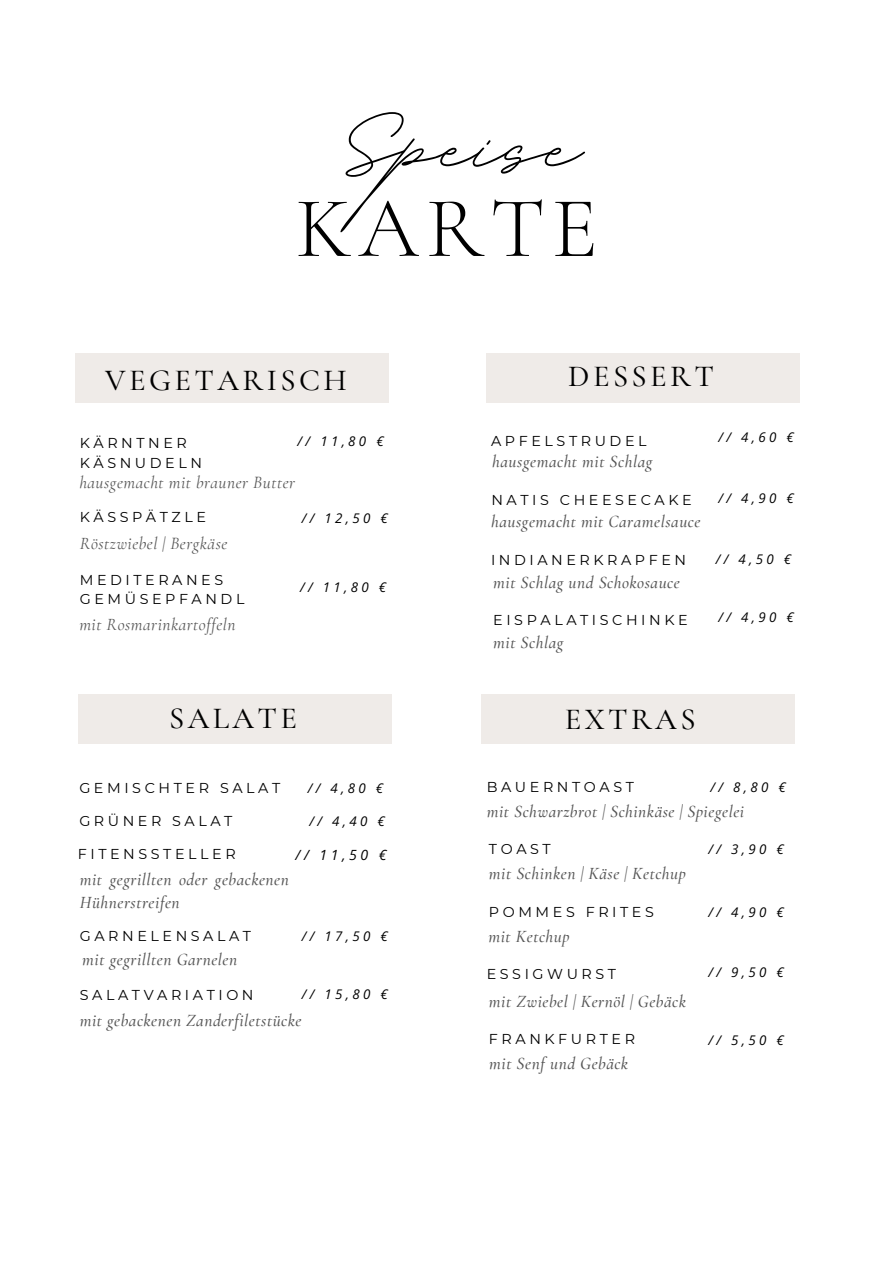
<style>
.page{position:relative;width:893px;height:1264px;background:#fff}
.page>*{position:absolute;margin:0;border:0;box-sizing:border-box;transform-origin:0 0}
.t1{font:162.45px "BD Script";color:#000}
.t2{font:300 86.55px "Cormorant Garamond";letter-spacing:.08em;color:#000}
.t3{font:500 30.6px "Cormorant Garamond";letter-spacing:.11em;color:#000}
.t4{font:italic 500 17.25px/22.5px "Cormorant Garamond";letter-spacing:.03em;color:#545454}
.t5{font:italic 17.25px "Cormorant Garamond";letter-spacing:.03em;color:#545454}
.t6{font:14.25px/19.2px "Montserrat";letter-spacing:.25em;color:#000}
.t7{font:italic 14.1px "Open Sans";color:#000}
.t8{font:italic 13.35px "Open Sans";letter-spacing:.25em;color:#000}
</style>
<div class="page">
<div style="left:75px;top:353px;width:313px;height:49px;background:#efebe8"></div>
<div style="left:486px;top:353px;width:313px;height:49px;background:#efebe8"></div>
<div style="left:480px;top:694px;width:314px;height:49px;background:#efebe8"></div>
<div style="left:78px;top:694px;width:313px;height:49px;background:#efebe8"></div>
<h2 class="t1" style="left:340px;top:38px;width:241px">Speise</h2>
<h1 class="t2" style="left:295px;top:176px;width:304px">KARTE</h1>
<h3 class="t3" style="left:105px;top:362px;width:243px">VEGETARISCH</h3>
<p class="t3" style="left:568px;top:357px;width:147px">DESSERT</p>
<p class="t6" style="left:80px;top:433px;width:124px">KÄRNTNER<br>KÄSNUDELN</p>
<h6 class="t5" style="left:79px;top:472px;width:217px">hausgemacht mit brauner Butter</h6>
<h4 class="t8" style="left:297px;top:431px;width:88px">// 11,80 €</h4>
<h6 class="t6" style="left:491px;top:431px;width:157px">APFELSTRUDEL</h6>
<p class="t4" style="left:492px;top:450px;width:162px">hausgemacht mit Schlag</p>
<h6 class="t6" style="left:491px;top:490px;width:202px">NATIS CHEESECAKE</h6>
<h5 class="t8" style="left:718px;top:428px;width:77px">// 4,60 €</h5>
<h3 class="t8" style="left:718px;top:488px;width:77px">// 4,90 €</h3>
<h6 class="t6" style="left:80px;top:507px;width:128px">KÄSSPÄTZLE</h6>
<p class="t5" style="left:80px;top:533px;width:149px">Röstzwiebel | Bergkäse</p>
<h4 class="t8" style="left:302px;top:508px;width:88px">// 12,50 €</h4>
<p class="t4" style="left:491px;top:509px;width:211px">hausgemacht mit Caramelsauce</p>
<h5 class="t6" style="left:491px;top:550px;width:196px">INDIANERKRAPFEN</h5>
<h6 class="t8" style="left:715px;top:550px;width:77px">// 4,50 €</h6>
<h6 class="t6" style="left:80px;top:570px;width:166px">MEDITERANES<br>GEMÜSEPFANDL</h6>
<h4 class="t5" style="left:79px;top:614px;width:158px">mit Rosmarinkartoffeln</h4>
<p class="t8" style="left:300px;top:577px;width:88px">// 11,80 €</p>
<h6 class="t4" style="left:493px;top:571px;width:188px">mit Schlag und Schokosauce</h6>
<p class="t6" style="left:493px;top:610px;width:196px">EISPALATISCHINKE</p>
<h5 class="t4" style="left:493px;top:631px;width:72px">mit Schlag</h5>
<h4 class="t8" style="left:718px;top:607px;width:77px">// 4,90 €</h4>
<p class="t3" style="left:169px;top:699px;width:129px">SALATE</p>
<h6 class="t3" style="left:564px;top:700px;width:132px">EXTRAS</h6>
<h6 class="t6" style="left:79px;top:778px;width:202px">GEMISCHTER SALAT</h6>
<h4 class="t6" style="left:79px;top:811px;width:155px">GRÜNER SALAT</h4>
<p class="t6" style="left:78px;top:844px;width:159px">FITENSSTELLER</p>
<h6 class="t4" style="left:80px;top:868px;width:210px">mit gegrillten oder gebackenen<br>Hühnerstreifen</h6>
<h4 class="t6" style="left:80px;top:926px;width:173px">GARNELENSALAT</h4>
<p class="t4" style="left:82px;top:948px;width:156px">mit gegrillten Garnelen</p>
<h6 class="t6" style="left:80px;top:984px;width:175px">SALATVARIATION</h6>
<h4 class="t4" style="left:80px;top:1008px;width:223px">mit gebackenen Zanderfiletstücke</h4>
<p class="t8" style="left:308px;top:778px;width:77px">// 4,80 €</p>
<h3 class="t8" style="left:309px;top:811px;width:77px">// 4,40 €</h3>
<h3 class="t7" style="left:295px;top:844px;width:92px">// 11,50 €</h3>
<h6 class="t8" style="left:302px;top:927px;width:88px">// 17,50 €</h6>
<p class="t8" style="left:302px;top:985px;width:88px">// 15,80 €</p>
<p class="t6" style="left:486px;top:777px;width:149px">BAUERNTOAST</p>
<h6 class="t8" style="left:710px;top:777px;width:77px">// 8,80 €</h6>
<h4 class="t4" style="left:486px;top:800px;width:259px">mit Schwarzbrot | Schinkäse | Spiegelei</h4>
<h6 class="t6" style="left:489px;top:839px;width:63px">TOAST</h6>
<p class="t4" style="left:489px;top:862px;width:198px">mit Schinken | Käse | Ketchup</p>
<p class="t6" style="left:489px;top:902px;width:166px">POMMES FRITES</p>
<h6 class="t4" style="left:488px;top:925px;width:83px">mit Ketchup</h6>
<h4 class="t6" style="left:486px;top:964px;width:131px">ESSIGWURST</h4>
<p class="t4" style="left:489px;top:989px;width:198px">mit Zwiebel | Kernöl | Gebäck</p>
<p class="t8" style="left:708px;top:840px;width:77px">// 3,90 €</p>
<h4 class="t8" style="left:708px;top:902px;width:77px">// 4,90 €</h4>
<h6 class="t8" style="left:708px;top:962px;width:77px">// 9,50 €</h6>
<h6 class="t6" style="left:489px;top:1029px;width:147px">FRANKFURTER</h6>
<h4 class="t8" style="left:708px;top:1030px;width:77px">// 5,50 €</h4>
<h4 class="t4" style="left:489px;top:1052px;width:140px">mit Senf und Gebäck</h4>
</div>
